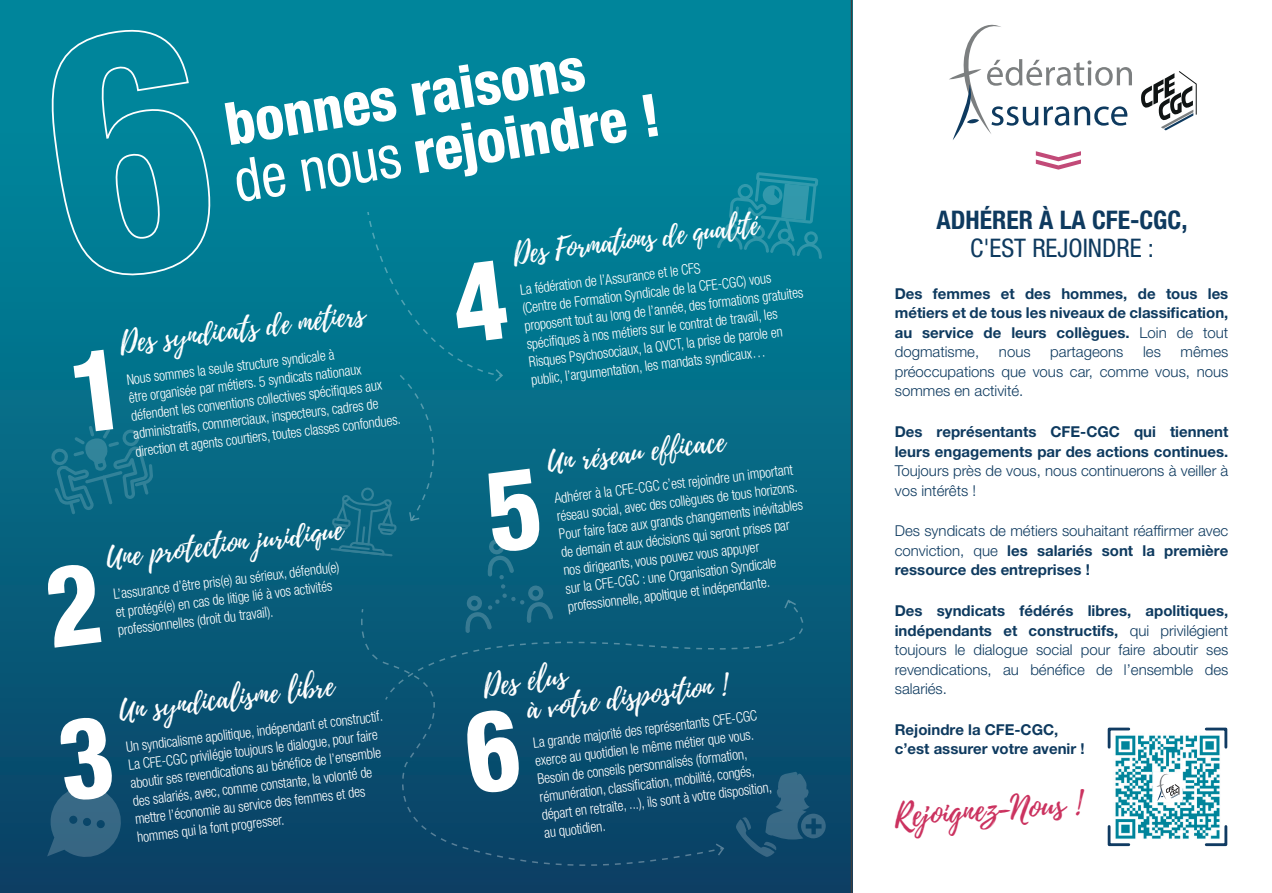
<style>
.page{position:relative;width:1272px;height:893px;background:#fff}
.page>*{position:absolute;margin:0;border:0;box-sizing:border-box;transform-origin:0 0}
.t1{font:800 condensed 59.1px "Helvetica Neue LT Pro";color:#fff}
.t2{font:32.55px "Playlist Script";color:#cb325f}
.t3{font:29.1px "Playlist Script";color:#fff}
.t4{font:700 condensed 25.65px "Helvetica Neue LT Pro";color:#0e3a5f}
.t5{font:condensed 25.65px "Helvetica Neue LT Pro";color:#0e3a5f}
.Titre_Edito{font:300 15px/19.5px "Helvetica Neue LT Pro";color:#0e3a5f;text-align:justify}
.Titre_Edito-2{font:700 15px/19.5px "Helvetica Neue LT Pro";color:#0e3a5f;text-align:justify}
.t6{font:300 condensed 14.55px/18.1px "Helvetica Neue LT Pro";color:#fff;scale:.95 1}
.s1{font-weight:400}
.s2{font-weight:300}
.s3{font-weight:700}
</style>
<div class="page">
<div style="left:0;top:0;width:852px;height:893px;background:linear-gradient(to bottom,#008fa3,#0b4266)"></div>
<hr style="left:850px;top:0;width:2px;height:893px;background:#3e3e3f">
<svg style="left:1141px;top:71px;width:55px;height:59px"></svg>
<svg style="left:949px;top:24px;width:182px;height:116px"></svg>
<svg style="left:1035px;top:151px;width:45px;height:19px"></svg>
<img style="left:1115px;top:735px;width:105px;height:104px">
<svg style="left:1156px;top:773px;width:22px;height:28px"></svg>
<svg style="left:1203px;top:727px;width:25px;height:23px"></svg>
<svg style="left:1107px;top:727px;width:24px;height:23px"></svg>
<svg style="left:1203px;top:824px;width:25px;height:23px"></svg>
<svg style="left:1107px;top:824px;width:24px;height:23px"></svg>
<svg style="left:735px;top:771px;width:90px;height:86px;background:#195273"></svg>
<svg style="left:360px;top:701px;width:365px;height:150px;background:#084c6e"></svg>
<svg style="left:50px;top:350px;width:103px;height:164px;background:#0b6f89"></svg>
<div style="left:45px;top:562px;width:56px;height:86px;background:#085c7a"></div>
<svg style="left:330px;top:172px;width:491px;height:529px;background:#056c86"></svg>
<div style="left:400px;top:708px;width:325px;height:159px;background:#0a496c"></div>
<svg style="left:47px;top:715px;width:76px;height:144px;background:#195575"></svg>
<div style="left:39px;top:22px;width:181px;height:262px;background:#00839a"></div>
<p class="t1" style="left:220px;top:88px;width:365px;rotate:-9deg">bonnes raisons</p>
<p class="t1" style="left:229px;top:145px;width:432px;rotate:-9deg"><span class="s1">de nous</span> rejoindre !</p>
<p class="t3" style="left:117px;top:323px;width:248px;rotate:-7deg">Des syndicats de métiers</p>
<p class="t6" style="left:126px;top:370px;width:222px;rotate:-7deg">Nous sommes la seule structure syndicale à</p>
<p class="t6" style="left:128px;top:388px;width:282px;rotate:-7deg">être organisée par métiers. 5 syndicats nationaux défendent les conventions collectives spécifi ques aux administratifs, commerciaux, inspecteurs, cadres de direction et agents courtiers, toutes classes confondues.</p>
<p class="t3" style="left:104px;top:538px;width:239px;rotate:-7deg">Une protection juridique</p>
<p class="t6" style="left:112px;top:585px;width:241px;rotate:-7deg">L’assurance d’être pris(e) au sérieux, défendu(e) et protégé(e) en cas de litige lié à vos activités professionnelles (droit du travail).</p>
<p class="t3" style="left:117px;top:690px;width:218px;rotate:-7deg">Un syndicalisme libre</p>
<p class="t6" style="left:125px;top:738px;width:273px;rotate:-7deg">Un syndicalisme apolitique, indépendant et constructif.</p>
<p class="t6" style="left:127px;top:756px;width:267px;rotate:-7deg">La CFE-CGC privilégie toujours le dialogue, pour faire aboutir ses revendications au bénéfi ce de l’ensemble des salariés, avec, comme constante, la volonté de mettre l’économie au service des femmes et des hommes qui la font progresser.</p>
<p class="t3" style="left:510px;top:233px;width:248px;rotate:-7deg">Des Formations de qualité</p>
<p class="t6" style="left:519px;top:281px;width:193px;rotate:-7deg">La fédération de l’Assurance et le CFS</p>
<p class="t6" style="left:521px;top:299px;width:297px;rotate:-7deg">(Centre de Formation Syndicale de la CFE-CGC) vous proposent tout au long de l’année, des formations gratuites spécifi ques à nos métiers sur le contrat de travail, les Risques Psychosociaux, la QVCT, la prise de parole en public, l’argumentation, les mandats syndicaux…</p>
<p class="t3" style="left:545px;top:442px;width:180px;rotate:-7deg">Un réseau efficace</p>
<p class="t6" style="left:553px;top:489px;width:257px;rotate:-7deg">Adhérer à la CFE-CGC c’est rejoindre un important réseau social, avec des collègues de tous horizons.</p>
<p class="t6" style="left:558px;top:525px;width:260px;rotate:-7deg">Pour faire face aux grands changements inévitables</p>
<p class="t6" style="left:560px;top:543px;width:244px;rotate:-7deg">de demain et aux décisions qui seront prises par nos dirigeants, vous pouvez vous appuyer<br>sur la CFE-CGC : une Organisation Syndicale professionnelle, apoltique et indépendante.</p>
<p class="t3" style="left:480px;top:665px;width:86px;rotate:-7deg">Des élus</p>
<p class="t3" style="left:524px;top:688px;width:203px;rotate:-7deg">à votre disposition !</p>
<p class="t6" style="left:532px;top:734px;width:239px;rotate:-7deg">La grande majorité des représentants CFE-CGC exerce au quotidien le même métier que vous.</p>
<p class="t6" style="left:536px;top:770px;width:224px;rotate:-7deg">Besoin de conseils personnalisés (formation,</p>
<p class="t6" style="left:538px;top:788px;width:245px;rotate:-7deg">rémunération, classifi cation, mobilité, congés, départ en retraite, ...), ils sont à votre disposition, au quotidien.</p>
<p class="t4" style="left:936px;top:204px;width:252px">ADHÉRER À LA CFE-CGC,</p>
<p class="t5" style="left:970px;top:233px;width:185px">C'EST REJOINDRE :</p>
<p class="Titre_Edito-2" style="left:894px;top:283px;width:335px">Des femmes et des hommes, de tous les métiers et de tous les niveaux de classification, au service de leurs collègues. <span class="s2">Loin de tout dogmatisme,</span></p>
<p class="Titre_Edito" style="left:894px;top:342px;width:335px;text-indent:286px">mêmes préoccupations que vous car, comme vous, nous sommes en activité.</p>
<p class="Titre_Edito-2" style="left:894px;top:422px;width:335px">Des représentants CFE-CGC qui tiennent leurs engagements par des actions continues.<br><span class="s2">Toujours près de vous, nous continuerons à veiller à vos intérêts !</span></p>
<p class="Titre_Edito" style="left:894px;top:521px;width:335px">Des syndicats de métiers souhaitant réaffirmer avec conviction, que <span class="s3">les salariés sont la première ressource des entreprises !</span></p>
<p class="Titre_Edito" style="left:894px;top:601px;width:335px"><span class="s3">Des syndicats fédérés libres, apolitiques, indépendants et constructifs,</span> qui privilégient toujours le dialogue social pour faire aboutir ses revendications, au bénéfice de l’ensemble des salariés.</p>
<p class="Titre_Edito-2" style="left:894px;top:719px;width:191px">Rejoindre la CFE-CGC, c’est assurer votre avenir !</p>
<p class="Titre_Edito" style="left:998px;top:342px;width:33px">nous</p>
<p class="Titre_Edito" style="left:1050px;top:342px;width:75px">partageons</p>
<p class="Titre_Edito" style="left:1143px;top:342px;width:19px">les</p>
<p class="t2" style="left:893px;top:793px;width:188px;rotate:-4deg">Rejoignez-Nous !</p>
</div>
